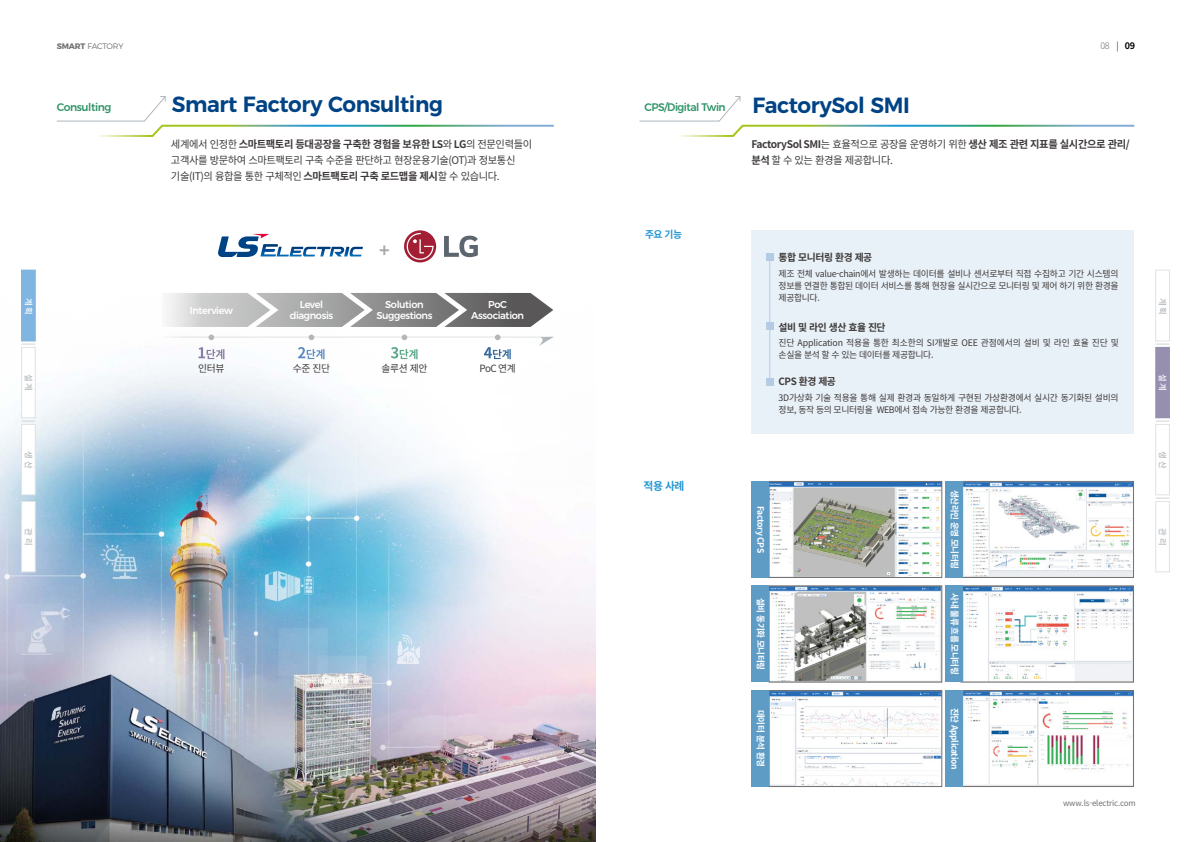
<style>
.page{position:relative;width:1191px;height:842px;background:#fff}
.page>*{position:absolute;margin:0;border:0;box-sizing:border-box;transform-origin:0 0}
.t1{font:600 22px "Montserrat";letter-spacing:-.02em;color:#004384}
.t2{font:700 18px "Noto Sans CJ Kkr";color:#a8a9a9}
.t3{font:500 11px "Montserrat";letter-spacing:-.05em;color:#31946a}
.t4{font:700 11px "Noto Sans CJ Kkr";color:#2597d5}
.t5{font:10.5px/16px "Noto Sans CJ Kkr";letter-spacing:-.04em;color:#3e3a39}
.t6{font:700 10.5px/16px "Noto Sans CJ Kkr";letter-spacing:-.04em;color:#3e3a39}
.t7{font:500 10px/11px "Montserrat";letter-spacing:-.04em;color:#fff;text-align:center}
.t8{font:700 10px "Noto Sans CJ Kkr";letter-spacing:-.04em;color:#3e3a39}
.t9{font:10px "Noto Sans CJ Kkr";letter-spacing:-.04em;color:#3e3a39}
.t10{font:700 10px "Noto Sans CJ Kkr";color:#2597d5}
.t11{font:9px/12px "Noto Sans CJ Kkr";letter-spacing:-.03em;color:#3e3a39}
.t12{font:300 9px "Noto Sans CJ Kkr";color:#727171}
.t13{font:700 8.7px "Noto Sans CJ Kkr";letter-spacing:-.04em;color:#fff}
.t14{font:500 8.5px "Noto Sans CJ Kkr";color:#b0b7bb}
.t15{font:500 8.5px "Noto Sans CJ Kkr";color:#fff}
.t16{font:8px "Noto Sans CJ Kkr";letter-spacing:-.015em;color:#727171}
.t17{font:300 8px "Montserrat";letter-spacing:-.035em;color:#727171}
.s1{font-weight:700}
.s2{color:#000}
.s3{font-weight:700;color:#000}
.s4{font-weight:600;font-size:22px;color:#004384}
.s5{font-weight:400}
</style>
<div class="page">
<img style="left:0;top:240px;width:595px;height:602px">
<svg style="left:57px;top:96px;width:108px;height:25px"></svg>
<img style="left:99px;top:125px;width:455px;height:12px">
<svg style="left:404px;top:230px;width:32px;height:32px"></svg>
<svg style="left:407px;top:233px;width:26px;height:27px"></svg>
<svg style="left:444px;top:236px;width:34px;height:21px"></svg>
<svg style="left:217px;top:234px;width:52px;height:23px"></svg>
<img style="left:289px;top:247px;width:14px;height:9px">
<svg style="left:278px;top:247px;width:11px;height:9px"></svg>
<img style="left:349px;top:247px;width:14px;height:9px">
<svg style="left:303px;top:247px;width:13px;height:9px"></svg>
<svg style="left:346px;top:247px;width:3px;height:9px"></svg>
<img style="left:317px;top:247px;width:12px;height:9px">
<img style="left:329px;top:247px;width:17px;height:9px">
<img style="left:260px;top:244px;width:18px;height:12px">
<svg style="left:199px;top:347px;width:6px;height:11px"></svg>
<img style="left:207px;top:349px;width:17px;height:10px">
<svg style="left:298px;top:347px;width:7px;height:11px"></svg>
<img style="left:307px;top:349px;width:17px;height:10px">
<svg style="left:391px;top:347px;width:7px;height:11px"></svg>
<img style="left:400px;top:349px;width:17px;height:10px">
<svg style="left:484px;top:347px;width:8px;height:11px"></svg>
<img style="left:493px;top:349px;width:18px;height:10px">
<img style="left:270px;top:293px;width:80px;height:34px">
<img style="left:350px;top:293px;width:95px;height:34px">
<img style="left:445px;top:293px;width:108px;height:34px">
<img style="left:162px;top:293px;width:108px;height:34px">
<img style="left:162px;top:337px;width:376px;height:1px">
<svg style="left:538px;top:337px;width:15px;height:9px"></svg>
<svg style="left:208px;top:334px;width:6px;height:6px"></svg>
<svg style="left:309px;top:334px;width:5px;height:6px"></svg>
<svg style="left:401px;top:334px;width:6px;height:6px"></svg>
<svg style="left:495px;top:334px;width:5px;height:6px"></svg>
<div style="left:751px;top:230px;width:382px;height:203px;background:#e9f1f8"></div>
<div style="left:766px;top:253px;width:7px;height:7px;background:#b3cce3"></div>
<div style="left:766px;top:323px;width:7px;height:7px;background:#b3cce3"></div>
<div style="left:766px;top:378px;width:7px;height:7px;background:#b3cce3"></div>
<img style="left:771px;top:483px;width:169px;height:93px">
<div style="left:769px;top:481px;width:173px;height:97px;border:1px solid #727171"></div>
<img style="left:771px;top:588px;width:169px;height:92px">
<div style="left:769px;top:586px;width:173px;height:96px;border:1px solid #727171"></div>
<img style="left:771px;top:692px;width:169px;height:93px">
<div style="left:769px;top:690px;width:173px;height:97px;border:1px solid #727171"></div>
<img style="left:962px;top:483px;width:169px;height:93px">
<div style="left:960px;top:481px;width:173px;height:97px;border:1px solid #727171"></div>
<img style="left:962px;top:588px;width:169px;height:92px">
<div style="left:960px;top:586px;width:173px;height:96px;border:1px solid #727171"></div>
<img style="left:962px;top:692px;width:169px;height:93px">
<div style="left:960px;top:690px;width:173px;height:97px;border:1px solid #727171"></div>
<div style="left:751px;top:481px;width:17px;height:97px;background:#5e9cc6"></div>
<div style="left:945px;top:481px;width:17px;height:97px;background:#5e9cc6"></div>
<div style="left:751px;top:586px;width:17px;height:96px;background:#5e9cc6"></div>
<div style="left:945px;top:586px;width:17px;height:96px;background:#5e9cc6"></div>
<div style="left:751px;top:690px;width:17px;height:97px;background:#5e9cc6"></div>
<div style="left:945px;top:690px;width:17px;height:97px;background:#5e9cc6"></div>
<svg style="left:639px;top:96px;width:101px;height:25px"></svg>
<img style="left:680px;top:125px;width:454px;height:12px">
<hr style="left:769px;top:258px;width:1px;height:123px;background:#b3cce3">
<div style="left:22px;top:270px;width:13px;height:71px;background:#80b5e2"></div>
<div style="left:21px;top:270px;width:15px;height:71px;border:1px solid #80b5e2"></div>
<div style="left:22px;top:347px;width:13px;height:71px;background:#fff"></div>
<div style="left:21px;top:347px;width:14px;height:71px;border:1px solid #e0e2e4"></div>
<div style="left:22px;top:424px;width:13px;height:71px;background:#fff"></div>
<div style="left:21px;top:424px;width:14px;height:71px;border:1px solid #e0e2e4"></div>
<div style="left:22px;top:501px;width:13px;height:71px;background:#fff"></div>
<div style="left:21px;top:501px;width:14px;height:71px;border:1px solid #e0e2e4"></div>
<svg style="left:21px;top:344px;width:14px;height:1px"></svg>
<svg style="left:21px;top:421px;width:14px;height:1px"></svg>
<svg style="left:21px;top:498px;width:14px;height:1px"></svg>
<div style="left:1155px;top:270px;width:14px;height:71px;border:1px solid #e0e2e4"></div>
<div style="left:1155px;top:347px;width:14px;height:71px;background:#968fb0"></div>
<div style="left:1155px;top:347px;width:14px;height:71px;border:1px solid #968fb0"></div>
<div style="left:1155px;top:424px;width:14px;height:71px;border:1px solid #e0e2e4"></div>
<div style="left:1155px;top:501px;width:14px;height:71px;border:1px solid #e0e2e4"></div>
<svg style="left:1155px;top:344px;width:14px;height:1px"></svg>
<svg style="left:1155px;top:421px;width:14px;height:1px"></svg>
<svg style="left:1155px;top:498px;width:14px;height:1px"></svg>
<p class="t17" style="left:57px;top:39px;width:68px"><span class="s1">SMART</span> FACTORY</p>
<p class="t12" style="left:1100px;top:41px;width:36px">08 <span class="s2">|</span> <span class="s3">09</span></p>
<p class="t3" style="left:57px;top:99px;width:56px">Consulting</p>
<h1 class="t1" style="left:172px;top:87px;width:272px">Smart Factory Consulting</h1>
<p class="t5" style="left:171px;top:136px;width:363px">세계에서 인정한 <span class="s1">스마트팩토리 등대공장을 구축한 경험을 보유한 LS</span>와 <span class="s1">LG</span>의 전문인력들이 고객사를 방문하여 스마트팩토리 구축 수준을 판단하고 현장운용기술(OT)과 정보통신 기술(IT)의 융합을 통한 구체적인 <span class="s1">스마트팩토리 구축 로드맵을 제시</span>할 수 있습니다.</p>
<p class="t3" style="left:644px;top:99px;width:267px">CPS/Digital Twin <span class="s4">FactorySol SMI</span></p>
<p class="t6" style="left:751px;top:136px;width:380px">FactorySol SMI<span class="s5">는 효율적으로 공장을 운영하기 위한</span> 생산 제조 관련 지표를 실시간으로 관리/ 분석 <span class="s5">할 수 있는 환경을 제공합니다.</span></p>
<p class="t10" style="left:645px;top:228px;width:39px">주요 기능</p>
<p class="t15" style="left:33px;top:298px;width:18px;rotate:90deg">계 획</p>
<p class="t14" style="left:33px;top:374px;width:18px;rotate:90deg">설 계</p>
<h2 class="t2" style="left:379px;top:240px;width:12px">+</h2>
<p class="t7" style="left:190px;top:304px;width:45px">Interview</p>
<p class="t7" style="left:290px;top:298px;width:45px">Level diagnosis</p>
<p class="t7" style="left:376px;top:298px;width:58px">Solution<br>Suggestions</p>
<p class="t7" style="left:471px;top:298px;width:54px">PoC<br>Association</p>
<p class="t9" style="left:198px;top:363px;width:28px">인터뷰</p>
<p class="t9" style="left:293px;top:363px;width:39px">수준 진단</p>
<p class="t9" style="left:381px;top:363px;width:47px">솔루션 제안</p>
<p class="t9" style="left:479px;top:363px;width:38px">PoC 연계</p>
<p class="t8" style="left:778px;top:251px;width:95px">통합 모니터링 환경 제공</p>
<p class="t11" style="left:778px;top:267px;width:341px;text-align:justify">제조 전체 value-chain에서 발생하는 데이터를 설비나 센서로부터 직접 수집하고 기간 시스템의 정보를 연결한 통합된 데이터 서비스를 통해 현장을 실시간으로 모니터링 및 제어 하기 위한 환경을 제공합니다.</p>
<p class="t8" style="left:778px;top:321px;width:109px">설비 및 라인 생산 효율 진단</p>
<p class="t11" style="left:778px;top:337px;width:342px">진단 Application 적용을 통한 최소한의 SI개발로 OEE 관점에서의 설비 및 라인 효율 진단 및 손실을 분석 할 수 있는 데이터를 제공합니다.</p>
<p class="t8" style="left:778px;top:376px;width:59px">CPS 환경 제공</p>
<p class="t11" style="left:778px;top:392px;width:341px">3D가상화 기술 적용을 통해 실제 환경과 동일하게 구현된 가상환경에서 실시간 동기화된 설비의 정보, 동작 등의 모니터링을 WEB에서 접속 가능한 환경을 제공합니다.</p>
<p class="t14" style="left:1167px;top:298px;width:18px;rotate:90deg">계 획</p>
<p class="t15" style="left:1167px;top:374px;width:18px;rotate:90deg">설 계</p>
<p class="t14" style="left:33px;top:451px;width:18px;rotate:90deg">생 산</p>
<p class="t14" style="left:1167px;top:451px;width:18px;rotate:90deg">생 산</p>
<p class="t14" style="left:33px;top:528px;width:18px;rotate:90deg">관 리</p>
<p class="t4" style="left:643px;top:480px;width:42px">적용 사례</p>
<p class="t13" style="left:765px;top:506px;width:49px;rotate:90deg">Factory CPS</p>
<p class="t13" style="left:959px;top:490px;width:81px;rotate:90deg">생산라인 운영 모니터링</p>
<p class="t14" style="left:1167px;top:528px;width:18px;rotate:90deg">관 리</p>
<p class="t13" style="left:765px;top:598px;width:74px;rotate:90deg">설비 동기화 모니터링</p>
<p class="t13" style="left:959px;top:593px;width:83px;rotate:90deg">사내 물류 흐름 모니터링</p>
<p class="t13" style="left:765px;top:710px;width:59px;rotate:90deg">데이터 분석 환경</p>
<p class="t13" style="left:959px;top:708px;width:63px;rotate:90deg">진단 Application</p>
<p class="t16" style="left:1063px;top:799px;width:74px">www.ls-electric.com</p>
</div>
